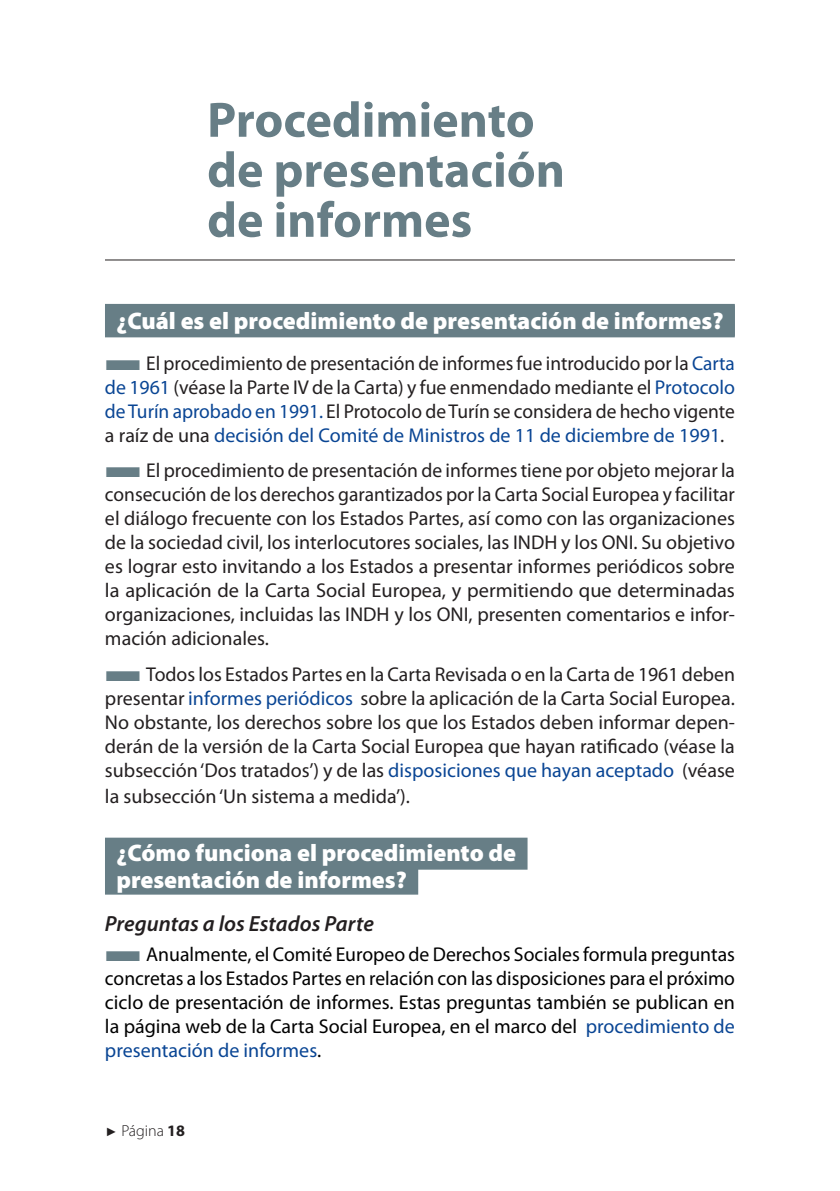
<style>
.page{position:relative;width:840px;height:1191px;background:#fff}
.page>*{position:absolute;margin:0;border:0;box-sizing:border-box;transform-origin:0 0}
.t1{font:700 50px/50px "Myriad Pro";color:#677e86}
.t2{font:900 24px/26.4px "Myriad Pro";color:#fff}
.t3{font:italic 600 22px "Myriad Pro";color:#231f20}
.t4{font:20px/24px "Myriad Pro";color:#231f20;text-align:justify}
.t5{font:20px/24px "Myriad Pro";color:#000001;text-align:justify}
.t6{font:300 16px "Myriad Pro";color:#231f20}
.s1{color:#677e86}
.s2{color:#094594}
.s3{font-family:"Arial";font-weight:400;font-size:12px}
.s4{font-weight:700}
</style>
<div class="page">
<hr style="left:105px;top:259px;width:629px;height:1px;background:#231f20">
<div style="left:105px;top:305px;width:629px;height:32px;background:#677e86"></div>
<div style="left:105px;top:304px;width:629px;height:32px;background:#677e86"></div>
<div style="left:105px;top:837px;width:422px;height:32px;background:#677e86"></div>
<div style="left:105px;top:862px;width:313px;height:32px;background:#677e86"></div>
<h1 class="t1" style="left:207px;top:93px;width:359px">Procedimiento de presentación de informes</h1>
<p class="t2" style="left:116px;top:306px;width:608px">¿Cuál es el procedimiento de presentación de informes?</p>
<p class="t4" style="left:105px;top:351px;width:631px"><span class="s1">■</span>El procedimiento de presentación de informes fue introducido por la <span class="s2">Carta de 1961</span> (véase la Parte IV de la Carta) y fue enmendado mediante el <span class="s2">Protocolo de Turín aprobado en 1991.</span> El Protocolo de Turín se considera de hecho vigente a raíz de una <span class="s2">decisión del Comité de Ministros de 11 de diciembre de 1991</span>.</p>
<p class="t4" style="left:105px;top:458px;width:631px"><span class="s1">■</span>El procedimiento de presentación de informes tiene por objeto mejorar la consecución de los derechos garantizados por la Carta Social Europea y facilitar el diálogo frecuente con los Estados Partes, así como con las organizaciones de la sociedad civil, los interlocutores sociales, las INDH y los ONI. Su objetivo es lograr esto invitando a los Estados a presentar informes periódicos sobre la aplicación de la Carta Social Europea, y permitiendo que determinadas organizaciones, incluidas las INDH y los ONI, presenten comentarios e infor&shy;mación adicionales.</p>
<p class="t4" style="left:105px;top:661px;width:631px"><span class="s1">■</span>Todos los Estados Partes en la Carta Revisada o en la Carta de 1961 deben presentar <span class="s2">informes periódicos</span> sobre la aplicación de la Carta Social Europea.<br>No obstante, los derechos sobre los que los Estados deben informar depen&shy;derán de la versión de la Carta Social Europea que hayan ratificado (véase la subsección ‘Dos tratados’) y de las <span class="s2">disposiciones que hayan aceptado</span> (véase</p>
<p class="t4" style="left:105px;top:784px;width:306px">la subsección ‘Un sistema a medida’).</p>
<p class="t2" style="left:116px;top:839px;width:401px">¿Cómo funciona el procedimiento de presentación de informes?</p>
<p class="t3" style="left:105px;top:909px;width:270px">Preguntas a los Estados Parte</p>
<p class="t5" style="left:105px;top:941px;width:631px"><span class="s1">■</span>Anualmente, el Comité Europeo de Derechos Sociales formula preguntas concretas a los Estados Partes en relación con las disposiciones para el próximo ciclo de presentación de informes. Estas preguntas también se publican en la página web de la Carta Social Europea, en el marco del <span class="s2">procedimiento de presentación de informes</span>.</p>
<p class="t6" style="left:105px;top:1121px;width:81px"><span class="s3">►</span> Página <span class="s4">18</span></p>
</div>
